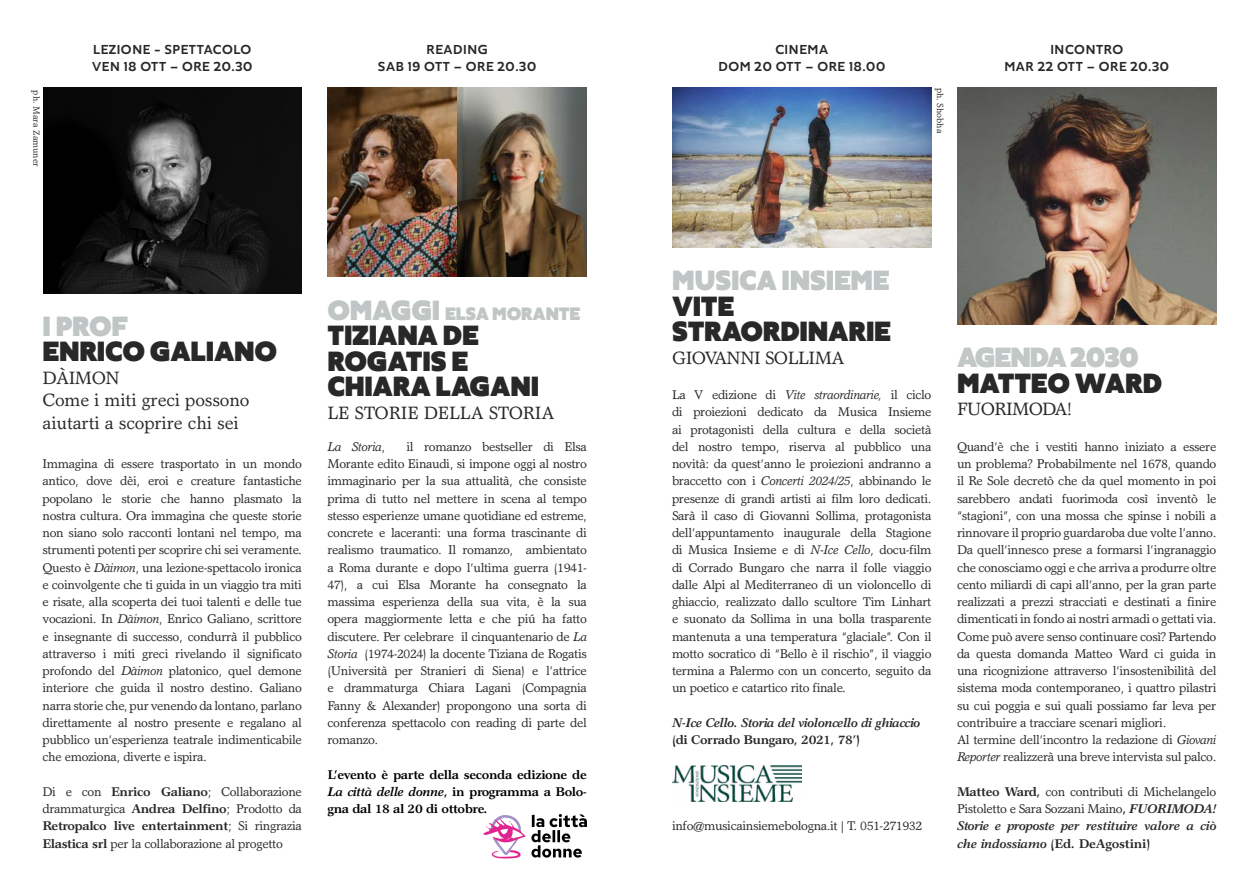
<style>
.page{position:relative;width:1259px;height:893px;background:#fff}
.page>*{position:absolute;margin:0;border:0;box-sizing:border-box;transform-origin:0 0}
.TITOLO_EVENTO{font:800 25.5px/25.5px "Agile Sans";letter-spacing:-.01em;color:#292829}
.TITOLO_EVENTO-2{font:800 25.5px "Agile Sans";letter-spacing:-.01em;color:#c0c6c5}
.TITOLO_EVENTO-3{font:800 25.5px "Agile Sans";letter-spacing:-.04em;color:#c2c8c7}
.TITOLO_EVENTO-4{font:18px/22.5px "Garth Graphic";letter-spacing:-.01em;color:#292829}
.TITOLO_EVENTO-5{font:18px "Garth Graphic";letter-spacing:-.03em;color:#292829}
.TITOLO_EVENTO-6{font:18px "Garth Graphic";letter-spacing:-.04em;color:#292829}
.TITOLO_EVENTO-7{font:800 16.5px "Agile Sans";letter-spacing:-.01em;color:#c0c6c5}
.TESTO_EVENTO{font:12.75px/17.2px "Garth Graphic";letter-spacing:-.03em;color:#292829;text-align:justify}
.TESTO_EVENTO-2{font:italic 700 12.75px/17.2px "Garth Graphic";letter-spacing:-.03em;color:#292829;text-align:justify}
.TESTO_EVENTO-3{font:700 12.75px/17.2px "Garth Graphic";letter-spacing:-.03em;color:#000;text-align:justify}
.TESTO_EVENTO-4{font:700 12.75px "Garth Graphic";letter-spacing:-.03em;color:#292829}
.TESTO_EVENTO-5{font:italic 12.75px "Garth Graphic";letter-spacing:-.03em;color:#292829}
.TIPOLOGIA_EVENTO___DATA{font:500 12px "Agile Sans";letter-spacing:.05em;color:#292829}
.TESTO_EVENTO-6{font:9px "Garth Graphic";color:#292829}
.s1{font-style:italic}
.s2{font-weight:700}
.s3{font-size:25.5px}
.s4{font-style:normal}
.s5{font-weight:400;font-style:normal}
</style>
<div class="page">
<img style="left:43px;top:87px;width:259px;height:206px">
<img style="left:327px;top:88px;width:260px;height:188px">
<img style="left:957px;top:88px;width:259px;height:237px">
<svg style="left:531px;top:814px;width:56px;height:44px"></svg>
<svg style="left:483px;top:815px;width:42px;height:44px"></svg>
<img style="left:672px;top:765px;width:129px;height:37px">
<img style="left:672px;top:88px;width:259px;height:160px">
<p class="TESTO_EVENTO-6" style="left:42px;top:90px;width:78px;rotate:90deg">ph. Mara Zamuner</p>
<p class="TIPOLOGIA_EVENTO___DATA" style="left:93px;top:41px;width:160px">LEZIONE - SPETTACOLO</p>
<p class="TIPOLOGIA_EVENTO___DATA" style="left:92px;top:58px;width:162px">VEN 18 OTT – ORE 20.30</p>
<p class="TIPOLOGIA_EVENTO___DATA" style="left:426px;top:41px;width:63px">READING</p>
<p class="TIPOLOGIA_EVENTO___DATA" style="left:378px;top:58px;width:159px">SAB 19 OTT – ORE 20.30</p>
<p class="TITOLO_EVENTO-2" style="left:43px;top:308px;width:87px">I PROF</p>
<p class="TITOLO_EVENTO" style="left:43px;top:339px;width:236px">ENRICO GALIANO</p>
<p class="TITOLO_EVENTO-4" style="left:43px;top:366px;width:79px">DÀIMON</p>
<p class="TITOLO_EVENTO-4" style="left:43px;top:389px;width:208px">Come i miti greci possono aiutarti a scoprire chi sei</p>
<p class="TESTO_EVENTO" style="left:43px;top:455px;width:261px">Immagina di essere trasportato in un mondo antico, dove dèi, eroi e creature fantastiche popolano le storie che hanno plasmato la nostra cultura. Ora immagina che queste storie non siano solo racconti lontani nel tempo, ma strumenti potenti per scoprire chi sei veramente.<br>Questo è <span class="s1">Dàimon</span>, una lezione-spettacolo ironica e coinvolgente che ti guida in un viaggio tra miti e risate, alla scoperta dei tuoi talenti e delle tue vocazioni. In <span class="s1">Dàimon</span>, Enrico Galiano, scrittore e insegnante di successo, condurrà il pubblico attraverso i miti greci rivelando il significato profondo del <span class="s1">Dàimon</span> platonico, quel demone interiore che guida il nostro destino. Galiano narra storie che, pur venendo da lontano, parlano direttamente al nostro presente e regalano al pubblico un’esperienza teatrale indimenticabile che emoziona, diverte e ispira.</p>
<p class="TESTO_EVENTO" style="left:43px;top:783px;width:261px">Di e con <span class="s2">Enrico Galiano</span>; Collaborazione drammaturgica <span class="s2">Andrea Delfino</span>; Prodotto da <span class="s2">Retropalco live entertainment</span>; Si ringrazia <span class="s2">Elastica srl</span> per la collaborazione al progetto</p>
<p class="TITOLO_EVENTO-7" style="left:327px;top:301px;width:254px"><span class="s3">OMAGGI</span> ELSA MORANTE</p>
<p class="TITOLO_EVENTO" style="left:327px;top:323px;width:153px">TIZIANA DE<br>ROGATIS E</p>
<p class="TITOLO_EVENTO" style="left:327px;top:374px;width:213px">CHIARA LAGANI</p>
<p class="TITOLO_EVENTO-4" style="left:327px;top:401px;width:228px">LE STORIE DELLA STORIA</p>
<p class="TESTO_EVENTO-5" style="left:327px;top:439px;width:59px">La Storia<span class="s4">,</span></p>
<p class="TESTO_EVENTO" style="left:327px;top:438px;width:261px;text-indent:79px">il romanzo bestseller di Elsa Morante edito Einaudi, si impone oggi al nostro immaginario per la sua attualità, che consiste prima di tutto nel mettere in scena al tempo stesso esperienze umane quotidiane ed estreme, concrete e laceranti: una forma trascinante di realismo traumatico. Il romanzo, ambientato a Roma durante e dopo l’ultima guerra (1941- 47), a cui Elsa Morante ha consegnato la massima esperienza della sua vita, è la sua opera maggiormente letta e che piú ha fatto discutere. Per celebrare il cinquantenario de <span class="s1">La Storia</span> (1974-2024) la docente Tiziana de Rogatis (Università per Stranieri di Siena) e l’attrice e drammaturga Chiara Lagani (Compagnia Fanny &amp; Alexander) propongono una sorta di conferenza spettacolo con reading di parte del romanzo.</p>
<p class="TESTO_EVENTO-3" style="left:327px;top:765px;width:261px">L’evento è parte della seconda edizione de <span class="s1">La città delle donne</span>, in programma a Bolo&shy;gna dal 18 al 20 di ottobre.</p>
<p class="TIPOLOGIA_EVENTO___DATA" style="left:775px;top:41px;width:54px">CINEMA</p>
<p class="TIPOLOGIA_EVENTO___DATA" style="left:718px;top:58px;width:168px">DOM 20 OTT – ORE 18.00</p>
<p class="TESTO_EVENTO-6" style="left:945px;top:88px;width:47px;rotate:90deg">ph. Shobha</p>
<p class="TIPOLOGIA_EVENTO___DATA" style="left:1050px;top:41px;width:74px">INCONTRO</p>
<p class="TIPOLOGIA_EVENTO___DATA" style="left:1004px;top:58px;width:166px">MAR 22 OTT – ORE 20.30</p>
<p class="TITOLO_EVENTO-2" style="left:672px;top:262px;width:219px">MUSICA INSIEME</p>
<p class="TITOLO_EVENTO" style="left:672px;top:294px;width:220px">VITE<br>STRAORDINARIE</p>
<p class="TITOLO_EVENTO-5" style="left:672px;top:347px;width:174px">GIOVANNI SOLLIMA</p>
<p class="TESTO_EVENTO" style="left:672px;top:386px;width:261px">La V edizione di <span class="s1">Vite straordinarie,</span> il ciclo di proiezioni dedicato da Musica Insieme ai protagonisti della cultura e della società del nostro tempo, riserva al pubblico una novità: da quest’anno le proiezioni andranno a braccetto con i <span class="s1">Concerti 2024/25</span>, abbinando le presenze di grandi artisti ai film loro dedicati.<br>Sarà il caso di Giovanni Sollima, protagonista dell’appuntamento inaugurale della Stagione di Musica Insieme e di <span class="s1">N-Ice Cello</span>, docu-film di Corrado Bungaro che narra il folle viaggio dalle Alpi al Mediterraneo di un violoncello di ghiaccio, realizzato dallo scultore Tim Linhart e suonato da Sollima in una bolla trasparente mantenuta a una temperatura “glaciale”. Con il motto socratico di “Bello è il rischio”, il viaggio termina a Palermo con un concerto, seguito da un poetico e catartico rito finale.</p>
<p class="TESTO_EVENTO-2" style="left:672px;top:714px;width:250px">N-Ice Cello. Storia del violoncello di ghiaccio</p>
<p class="TESTO_EVENTO-4" style="left:672px;top:732px;width:190px">(di Corrado Bungaro, 2021, 78’)</p>
<p class="TESTO_EVENTO" style="left:672px;top:817px;width:252px">info@musicainsiemebologna.it | T. 051-271932</p>
<p class="TITOLO_EVENTO-3" style="left:957px;top:339px;width:183px">AGENDA 2030</p>
<p class="TITOLO_EVENTO" style="left:957px;top:371px;width:207px">MATTEO WARD</p>
<p class="TITOLO_EVENTO-6" style="left:957px;top:398px;width:117px">FUORIMODA!</p>
<p class="TESTO_EVENTO" style="left:957px;top:438px;width:261px">Quand’è che i vestiti hanno iniziato a essere un problema? Probabilmente nel 1678, quando il Re Sole decretò che da quel momento in poi sarebbero andati fuorimoda così inventò le “stagioni”, con una mossa che spinse i nobili a rinnovare il proprio guardaroba due volte l’anno.<br>Da quell’innesco prese a formarsi l’ingranaggio che conosciamo oggi e che arriva a produrre oltre cento miliardi di capi all’anno, per la gran parte realizzati a prezzi stracciati e destinati a finire dimenticati in fondo ai nostri armadi o gettati via.<br>Come può avere senso continuare così? Partendo da questa domanda Matteo Ward ci guida in una ricognizione attraverso l’insostenibilità del sistema moda contemporaneo, i quattro pilastri su cui poggia e sui quali possiamo far leva per contribuire a tracciare scenari migliori.</p>
<p class="TESTO_EVENTO" style="left:957px;top:731px;width:261px">Al termine dell’incontro la redazione di <span class="s1">Giovani<br>Reporter</span> realizzerà una breve intervista sul palco.</p>
<p class="TESTO_EVENTO-2" style="left:957px;top:783px;width:261px"><span class="s4">Matteo Ward,</span> <span class="s5">con contributi di Michelangelo Pistoletto e Sara Sozzani Maino</span><span class="s4">,</span> FUORIMODA!<br>Storie e proposte per restituire valore a ciò che indossiamo <span class="s4">(Ed. DeAgostini)</span></p>
</div>
